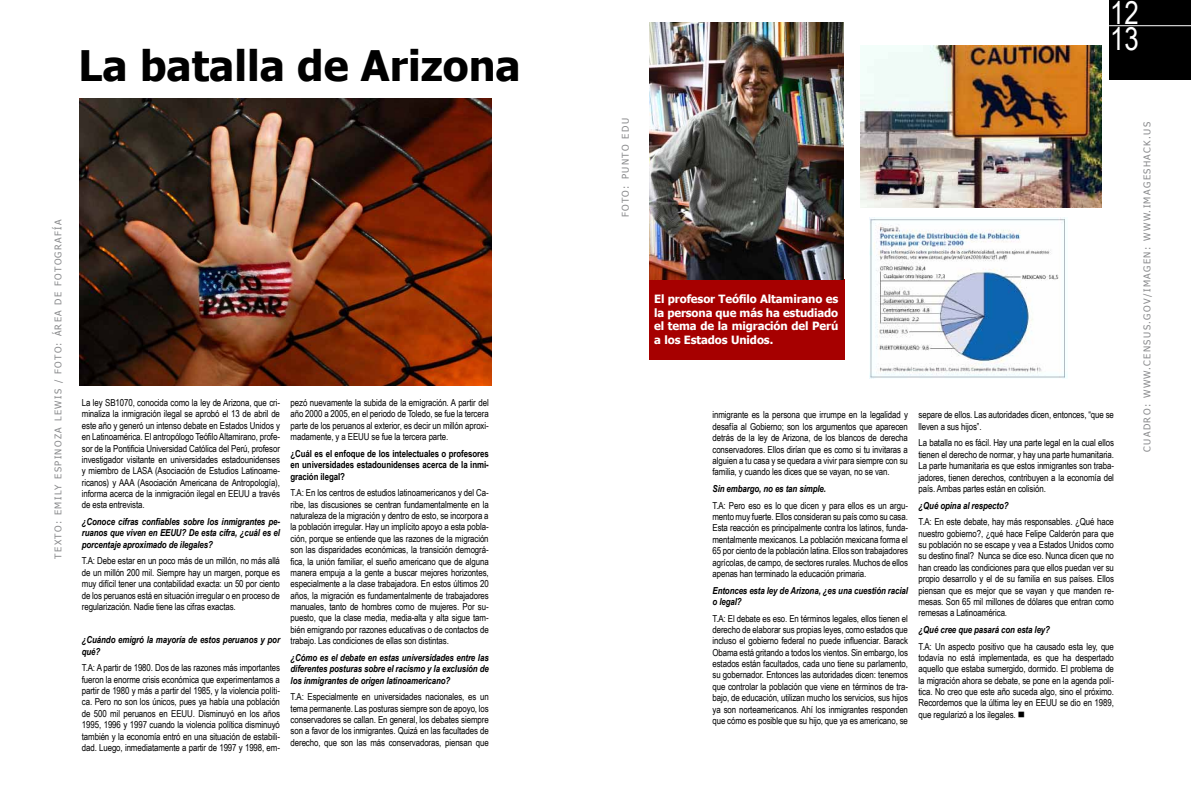
<style>
.page{position:relative;width:1191px;height:794px;background:#fff}
.page>*{position:absolute;margin:0;border:0;box-sizing:border-box;transform-origin:0 0}
.t1{font:700 42px "Tahoma";color:#000}
.t2{font:31.5px/26.2px "Arial Narrow";color:#fff}
.t3{font:700 11.38px/13.7px "Tahoma";letter-spacing:-.01em;color:#fff;text-align:justify}
.t4{font:9.62px/11.4px "Arial Narrow";letter-spacing:-.01em;color:#000;text-align:justify}
.t5{font:italic 700 9.62px/11.4px "Arial Narrow";letter-spacing:-.01em;color:#000;text-align:justify}
.t6{font:700 9.62px/11.4px "Arial Narrow";letter-spacing:-.01em;color:#000;text-align:justify}
.t7{font:9.28px "Tahoma";letter-spacing:.15em;color:#87888a}
.t8{font:9.19px "Tahoma";letter-spacing:.15em;color:#87888a}
</style>
<div class="page">
<div style="left:1109px;top:0;width:82px;height:79px;background:#000"></div>
<hr style="left:1109px;top:25px;width:82px;height:1px;background:#fff">
<div style="left:649px;top:279px;width:195px;height:80px;background:#a60000"></div>
<img style="left:869px;top:218px;width:198px;height:161px">
<img style="left:861px;top:46px;width:240px;height:162px">
<img style="left:649px;top:23px;width:194px;height:256px">
<img style="left:80px;top:99px;width:411px;height:286px">
<h1 class="t1" style="left:79px;top:37px;width:444px">La batalla de Arizona</h1>
<p class="t8" style="left:52px;top:559px;width:341px;rotate:-90deg">TEXTO: Emily Espinoza Lewis / foto: ÁREA DE FOTOGRAFÍA</p>
<p class="t4" style="left:82px;top:396px;width:200px">La ley SB1070, conocida como la ley de Arizona, que cri&shy;minaliza la inmigración ilegal se aprobó el 13 de abril de este año y generó un intenso debate en Estados Unidos y en Latinoamérica. El antropólogo Teófilo Altamirano, profe&shy;sor de la Pontificia Universidad Católica del Perú, profesor investigador visitante en universidades estadounidenses y miembro de LASA (Asociación de Estudios Latinoame&shy;ricanos) y AAA (Asociación Americana de Antropología), informa acerca de la inmigración ilegal en EEUU a través de esta entrevista.</p>
<p class="t5" style="left:82px;top:515px;width:200px">¿Conoce cifras confiables sobre los inmigrantes pe&shy;ruanos que viven en EEUU? De esta cifra, ¿cuál es el porcentaje aproximado de ilegales?</p>
<p class="t4" style="left:82px;top:555px;width:200px">T.A: Debe estar en un poco más de un millón, no más allá de un millón 200 mil. Siempre hay un margen, porque es muy difícil tener una contabilidad exacta: un 50 por ciento de los peruanos está en situación irregular o en proceso de regularización. Nadie tiene las cifras exactas.</p>
<p class="t5" style="left:82px;top:633px;width:200px">¿Cuándo emigró la mayoría de estos peruanos y por qué?</p>
<p class="t4" style="left:82px;top:662px;width:200px">T.A: A partir de 1980. Dos de las razones más importantes fueron la enorme crisis económica que experimentamos a partir de 1980 y más a partir del 1985, y la violencia políti&shy;ca. Pero no son los únicos, pues ya había una población de 500 mil peruanos en EEUU. Disminuyó en los años 1995, 1996 y 1997 cuando la violencia política disminuyó también y la economía entró en una situación de estabili&shy;dad. Luego, inmediatamente a partir de 1997 y 1998, em-</p>
<p class="t4" style="left:290px;top:396px;width:200px">pezó nuevamente la subida de la emigración. A partir del año 2000 a 2005, en el periodo de Toledo, se fue la tercera parte de los peruanos al exterior, es decir un millón aproxi&shy;madamente, y a EEUU se fue la tercera parte.</p>
<p class="t6" style="left:290px;top:447px;width:200px">¿Cuál es el enfoque de los intelectuales o profesores en universidades estadounidenses acerca de la inmi&shy;gración ilegal?</p>
<p class="t4" style="left:290px;top:487px;width:200px">T.A: En los centros de estudios latinoamericanos y del Ca&shy;ribe, las discusiones se centran fundamentalmente en la naturaleza de la migración y dentro de esto, se incorpora a la población irregular. Hay un implícito apoyo a esta pobla&shy;ción, porque se entiende que las razones de la migración son las disparidades económicas, la transición demográ&shy;fica, la unión familiar, el sueño americano que de alguna manera empuja a la gente a buscar mejores horizontes, especialmente a la clase trabajadora. En estos últimos 20 años, la migración es fundamentalmente de trabajadores manuales, tanto de hombres como de mujeres. Por su&shy;puesto, que la clase media, media-alta y alta sigue tam&shy;bién emigrando por razones educativas o de contactos de trabajo. Las condiciones de ellas son distintas.</p>
<p class="t5" style="left:290px;top:651px;width:200px">¿Cómo es el debate en estas universidades entre las diferentes posturas sobre el racismo y la exclusión de los inmigrantes de origen latinoamericano?</p>
<p class="t4" style="left:290px;top:690px;width:200px">T.A: Especialmente en universidades nacionales, es un tema permanente. Las posturas siempre son de apoyo, los conservadores se callan. En general, los debates siempre son a favor de los inmigrantes. Quizá en las facultades de derecho, que son las más conservadoras, piensan que</p>
<h2 class="t2" style="left:1110px;top:-2px;width:30px">12<br>13</h2>
<p class="t7" style="left:619px;top:217px;width:100px;rotate:-90deg">FOTO: PUNTO EDU</p>
<p class="t3" style="left:654px;top:291px;width:186px">El profesor Teófilo Altamirano es la persona que más ha estudiado el tema de la migración del Perú a los Estados Unidos.</p>
<p class="t4" style="left:712px;top:409px;width:197px">inmigrante es la persona que irrumpe en la legalidad y desafía al Gobierno; son los argumentos que aparecen detrás de la ley de Arizona, de los blancos de derecha conservadores. Ellos dirían que es como si tu invitaras a alguien a tu casa y se quedara a vivir para siempre con su familia, y cuando les dices que se vayan, no se van.</p>
<p class="t5" style="left:712px;top:482px;width:115px">Sin embargo, no es tan simple.</p>
<p class="t4" style="left:712px;top:499px;width:197px">T.A: Pero eso es lo que dicen y para ellos es un argu&shy;mento muy fuerte. Ellos consideran su país como su casa.<br>Esta reacción es principalmente contra los latinos, funda&shy;mentalmente mexicanos. La población mexicana forma el 65 por ciento de la población latina. Ellos son trabajadores agrícolas, de campo, de sectores rurales. Muchos de ellos apenas han terminado la educación primaria.</p>
<p class="t5" style="left:712px;top:584px;width:197px">Entonces esta ley de Arizona, ¿es una cuestión racial o legal?</p>
<p class="t4" style="left:712px;top:612px;width:197px">T.A: El debate es eso. En términos legales, ellos tienen el derecho de elaborar sus propias leyes, como estados que incluso el gobierno federal no puede influenciar. Barack Obama está gritando a todos los vientos. Sin embargo, los estados están facultados, cada uno tiene su parlamento, su gobernador. Entonces las autoridades dicen: tenemos que controlar la población que viene en términos de tra&shy;bajo, de educación, utilizan mucho los servicios, sus hijos ya son norteamericanos. Ahí los inmigrantes responden que cómo es posible que su hijo, que ya es americano, se</p>
<p class="t4" style="left:918px;top:409px;width:197px">separe de ellos. Las autoridades dicen, entonces, “que se lleven a sus hijos”.</p>
<p class="t4" style="left:918px;top:437px;width:197px">La batalla no es fácil. Hay una parte legal en la cual ellos tienen el derecho de normar, y hay una parte humanitaria.<br>La parte humanitaria es que estos inmigrantes son traba&shy;jadores, tienen derechos, contribuyen a la economía del país. Ambas partes están en colisión.</p>
<p class="t5" style="left:918px;top:499px;width:91px">¿Qué opina al respecto?</p>
<p class="t4" style="left:918px;top:516px;width:197px">T.A: En este debate, hay más responsables. ¿Qué hace nuestro gobierno?, ¿qué hace Felipe Calderón para que su población no se escape y vea a Estados Unidos como su destino final? Nunca se dice eso. Nunca dicen que no han creado las condiciones para que ellos puedan ver su propio desarrollo y el de su familia en sus países. Ellos piensan que es mejor que se vayan y que manden re&shy;mesas. Son 65 mil millones de dólares que entran como remesas a Latinoamérica.</p>
<p class="t5" style="left:918px;top:623px;width:133px">¿Qué cree que pasará con esta ley?</p>
<p class="t4" style="left:918px;top:640px;width:197px">T.A: Un aspecto positivo que ha causado esta ley, que todavía no está implementada, es que ha despertado aquello que estaba sumergido, dormido. El problema de la migración ahora se debate, se pone en la agenda polí&shy;tica. No creo que este año suceda algo, sino el próximo.<br>Recordemos que la última ley en EEUU se dio en 1989, que regularizó a los ilegales. ■</p>
<p class="t7" style="left:1141px;top:451px;width:330px;rotate:-90deg">CUADRO: WWW.CENSUS.GOV/IMAGEN: WWW.IMAGESHACK.US</p>
</div>
